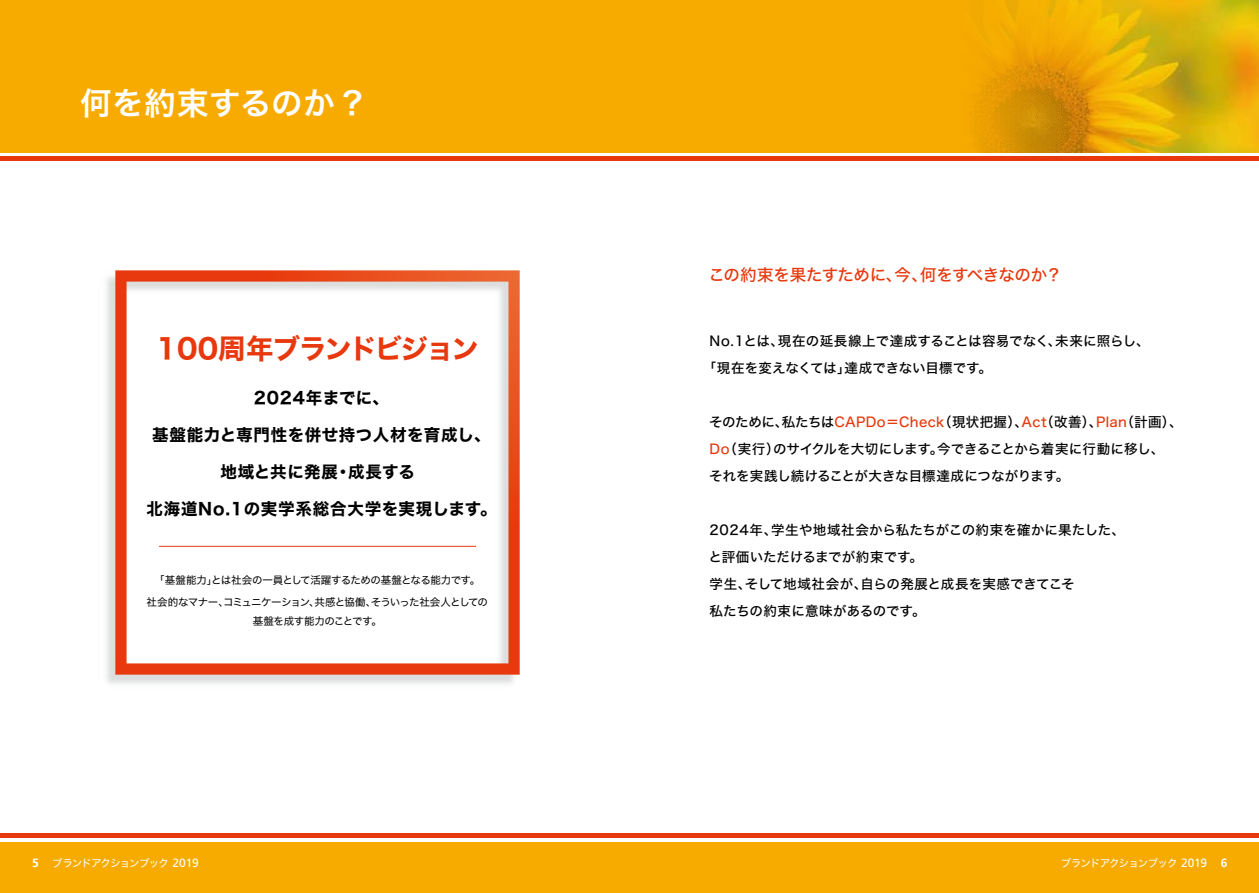
<style>
.page{position:relative;width:1259px;height:893px;background:#fff}
.page>*{position:absolute;margin:0;border:0;box-sizing:border-box;transform-origin:0 0}
.t1{font:31.5px "Hira Kaku Std W6";letter-spacing:.015em;color:#fff}
.t2{font:27.6px "Hira Kaku Std W7";letter-spacing:-.045em;color:#e8380d}
.t3{font:16.5px "Hira Kaku Std W7";letter-spacing:.04em;color:#000}
.t4{font:16.5px "Hira Kaku Std W5";letter-spacing:-.025em;color:#e8380d}
.t5{font:16.5px "Hira Kaku Std W7";letter-spacing:.02em;color:#000}
.t6{font:13.5px/27px "Hira Kaku Std W5";letter-spacing:.01em;color:#000}
.t7{font:10.5px/18.5px "Hira Kaku Std W4";letter-spacing:-.05em;color:#000;text-align:center}
.t8{font:10.5px "Hira Kaku Std W4";letter-spacing:-.09em;color:#fff}
.s1{color:#e8380d}
.s2{font-family:"Frutiger";font-weight:700;font-size:12px}
.s3{font-family:"Frutiger";font-size:12px}
</style>
<div class="page">
<svg style="left:0;top:0;width:1259px;height:152px;background:#f2aa01"></svg>
<div style="left:0;top:842px;width:1259px;height:51px;background:#f7ab00"></div>
<hr style="left:0;top:833px;width:1259px;height:4px;background:#e8380d">
<hr style="left:0;top:157px;width:1259px;height:4px;background:#e8380d">
<svg style="left:115px;top:270px;width:405px;height:405px"></svg>
<hr style="left:159px;top:546px;width:317px;height:1px;background:#e8380d">
<h1 class="t1" style="left:80px;top:79px;width:284px">何を約束するのか ?</h1>
<h2 class="t2" style="left:156px;top:327px;width:324px">100周年ブランドビジョン</h2>
<p class="t3" style="left:254px;top:385px;width:137px">2024年までに、</p>
<p class="t3" style="left:152px;top:422px;width:340px">基盤能力と専門性を併せ持つ人材を育成し、</p>
<p class="t5" style="left:220px;top:459px;width:196px">地域と共に発展・成長する</p>
<p class="t3" style="left:146px;top:496px;width:352px">北海道No.1の実学系総合大学を実現します。</p>
<p class="t7" style="left:154px;top:570px;width:327px">「基盤能力」とは社会の一員として活躍するための基盤となる能力です。</p>
<p class="t7" style="left:147px;top:593px;width:343px">社会的なマナー、コミュニケーション、共感と協働、そういった社会人としての基盤を成す能力のことです。</p>
<p class="t4" style="left:708px;top:263px;width:355px">この約束を果たすために、今、何をすべきなのか？</p>
<p class="t6" style="left:703px;top:328px;width:448px;text-indent:7px">No.1とは、現在の延長線上で達成することは容易でなく、未来に照らし、「現在を変えなくては」達成できない目標です。</p>
<p class="t6" style="left:709px;top:409px;width:475px">そのために、私たちは<span class="s1">CAPDo＝Check</span>（現状把握）、<span class="s1">Act</span>（改善）、<span class="s1">Plan</span>（計画）、<br><span class="s1">Do</span>（実行）のサイクルを大切にします。今できることから着実に行動に移し、<br>それを実践し続けることが大きな目標達成につながります。</p>
<p class="t6" style="left:708px;top:517px;width:418px">2024年、学生や地域社会から私たちがこの約束を確かに果たした、と評価いただけるまでが約束です。<br>学生、そして地域社会が、自らの発展と成長を実感できてこそ<br>私たちの約束に意味があるのです。</p>
<p class="t8" style="left:32px;top:855px;width:168px"><span class="s2">5</span> ブランドアクションブック <span class="s3">2019</span></p>
<p class="t8" style="left:1060px;top:855px;width:168px">ブランドアクションブック <span class="s3">2019</span> <span class="s2">6</span></p>
</div>
